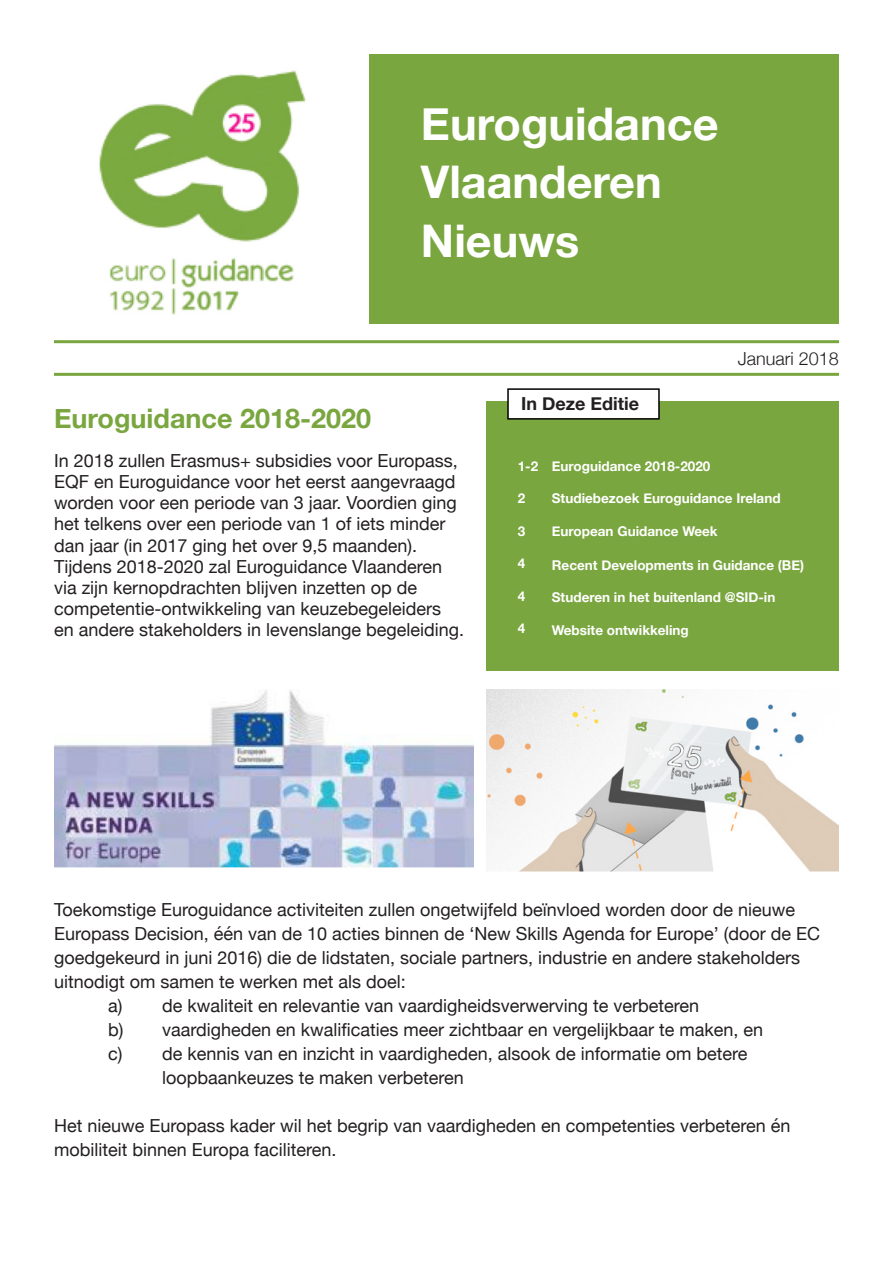
<style>
.page{position:relative;width:893px;height:1263px;background:#fff}
.page>*{position:absolute;margin:0;border:0;box-sizing:border-box;transform-origin:0 0}
.t1{font:700 45px "Helvetica Neue";color:#fff}
.t2{font:700 27px "Helvetica Neue";color:#7aa640}
.t3{font:18px/21.1px "Helvetica Neue";color:#231f20}
.t4{font:700 18px "Helvetica Neue";color:#231f20}
.t5{font:300 18px "Helvetica Neue";color:#231f20}
.t6{font:700 13.5px "Helvetica Neue";color:#fff}
</style>
<div class="page">
<img style="left:99px;top:70px;width:207px;height:245px">
<div style="left:370px;top:54px;width:469px;height:269px;background:#7aa640"></div>
<hr style="left:54px;top:340px;width:785px;height:3px;background:#7aa640">
<hr style="left:54px;top:373px;width:785px;height:3px;background:#7aa640">
<img style="left:54px;top:689px;width:420px;height:179px">
<div style="left:487px;top:402px;width:352px;height:269px;background:#7aa640"></div>
<div style="left:507px;top:388px;width:153px;height:32px;background:#fff;border:2px solid #000"></div>
<img style="left:487px;top:689px;width:352px;height:182px">
<p class="t1" style="left:421px;top:89px;width:299px">Euroguidance</p>
<p class="t1" style="left:421px;top:147px;width:242px">Vlaanderen</p>
<p class="t1" style="left:421px;top:206px;width:160px">Nieuws</p>
<p class="t5" style="left:738px;top:344px;width:103px">Januari 2018</p>
<p class="t2" style="left:54px;top:397px;width:319px">Euroguidance 2018-2020</p>
<p class="t3" style="left:54px;top:451px;width:405px">In 2018 zullen Erasmus+ subsidies voor Europass, EQF en Euroguidance voor het eerst aangevraagd worden voor een periode van 3 jaar. Voordien ging het telkens over een periode van 1 of iets minder dan jaar (in 2017 ging het over 9,5 maanden).</p>
<p class="t3" style="left:54px;top:557px;width:412px">Tijdens 2018-2020 zal Euroguidance Vlaanderen via zijn kernopdrachten blijven inzetten op de competentie-ontwikkeling van keuzebegeleiders en andere stakeholders in levenslange begeleiding.</p>
<p class="t4" style="left:521px;top:389px;width:119px">In Deze Editie</p>
<p class="t6" style="left:518px;top:455px;width:22px">1-2</p>
<p class="t6" style="left:518px;top:488px;width:9px">2</p>
<p class="t6" style="left:518px;top:520px;width:9px">3</p>
<p class="t6" style="left:518px;top:553px;width:9px">4</p>
<p class="t6" style="left:518px;top:585px;width:9px">4</p>
<p class="t6" style="left:518px;top:617px;width:9px">4</p>
<p class="t6" style="left:552px;top:455px;width:160px">Euroguidance 2018-2020</p>
<p class="t6" style="left:552px;top:488px;width:230px">Studiebezoek Euroguidance Ireland</p>
<p class="t6" style="left:552px;top:520px;width:167px">European Guidance Week</p>
<p class="t6" style="left:552px;top:554px;width:254px">Recent Developments in Guidance (BE)</p>
<p class="t6" style="left:552px;top:587px;width:225px">Studeren in het buitenland @SID-in</p>
<p class="t6" style="left:552px;top:619px;width:138px">Website ontwikkeling</p>
<p class="t3" style="left:54px;top:898px;width:768px;line-height:24px">Toekomstige Euroguidance activiteiten zullen ongetwijfeld beïnvloed worden door de nieuwe Europass Decision, één van de 10 acties binnen de ‘New Skills Agenda for Europe’ (door de EC goedgekeurd in juni 2016) die de lidstaten, sociale partners, industrie en andere stakeholders uitnodigt om samen te werken met als doel:</p>
<p class="t3" style="left:108px;top:996px;width:593px">a) de kwaliteit en relevantie van vaardigheidsverwerving te verbeteren</p>
<p class="t3" style="left:108px;top:1020px;width:657px">b) vaardigheden en kwalificaties meer zichtbaar en vergelijkbaar te maken, en</p>
<p class="t3" style="left:108px;top:1044px;width:641px">c) de kennis van en inzicht in vaardigheden, alsook de informatie om betere</p>
<p class="t3" style="left:162px;top:1068px;width:303px">loopbaankeuzes te maken verbeteren</p>
<p class="t3" style="left:54px;top:1114px;width:738px;line-height:24px">Het nieuwe Europass kader wil het begrip van vaardigheden en competenties verbeteren én mobiliteit binnen Europa faciliteren.</p>
</div>
